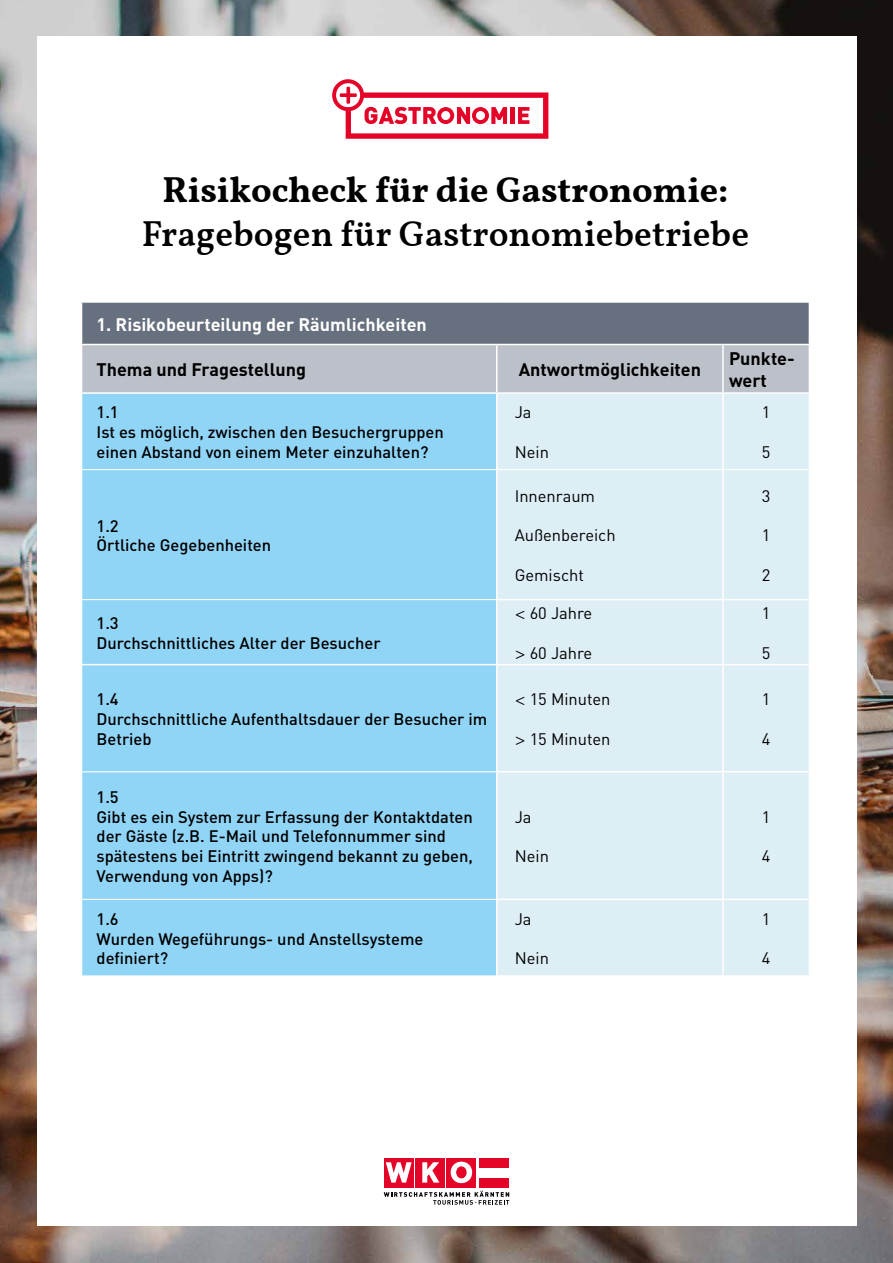
<style>
.page{position:relative;width:893px;height:1263px;background:#fff}
.page>*{position:absolute;margin:0;border:0;box-sizing:border-box;transform-origin:0 0}
.t1{font:600 36px "Vollkorn";color:#000}
.t2{font:700 36px "Vollkorn";color:#000}
.t3{font:700 18px/21.6px "DIN";color:#000}
.t4{font:700 18px "DIN";color:#fff}
.t5{font:500 16.5px/19.8px "DIN";color:#000}
.t6{font:16.5px "DIN";color:#000}
.s1{font-family:"Univers LT Std";font-weight:300}
</style>
<div class="page">
<img style="left:0;top:0;width:893px;height:1263px">
<div style="left:37px;top:36px;width:819px;height:1189px;background:#fff"></div>
<svg style="left:332px;top:79px;width:216px;height:60px"></svg>
<div style="left:479px;top:1158px;width:30px;height:10px;background:#e40428"></div>
<div style="left:479px;top:1178px;width:30px;height:9px;background:#e40428"></div>
<div style="left:446px;top:1158px;width:30px;height:29px;background:#e40428"></div>
<div style="left:415px;top:1158px;width:30px;height:29px;background:#e40428"></div>
<svg style="left:422px;top:1162px;width:17px;height:20px"></svg>
<div style="left:384px;top:1158px;width:30px;height:29px;background:#e40428"></div>
<svg style="left:386px;top:1162px;width:26px;height:20px"></svg>
<svg style="left:451px;top:1162px;width:21px;height:21px"></svg>
<div style="left:457px;top:1167px;width:9px;height:11px;background:#e40428;border-radius:50%"></div>
<div style="left:456px;top:1167px;width:10px;height:11px;border:1px solid #e40428;border-radius:50%"></div>
<svg style="left:384px;top:1191px;width:125px;height:14px"></svg>
<div style="left:82px;top:302px;width:727px;height:42px;background:#67707e"></div>
<div style="left:82px;top:345px;width:727px;height:47px;background:#bcc0c9"></div>
<div style="left:82px;top:394px;width:414px;height:581px;background:#90d4f6"></div>
<div style="left:497px;top:394px;width:312px;height:581px;background:#ddeef5"></div>
<hr style="left:82px;top:469px;width:414px;height:1px;background:#fff">
<hr style="left:497px;top:469px;width:225px;height:1px;background:#fff">
<hr style="left:724px;top:469px;width:85px;height:1px;background:#fff">
<hr style="left:82px;top:599px;width:414px;height:1px;background:#fff">
<hr style="left:722px;top:394px;width:2px;height:76px;background:#fff">
<hr style="left:722px;top:470px;width:2px;height:129px;background:#fff">
<hr style="left:496px;top:599px;width:227px;height:1px;background:#fff">
<hr style="left:723px;top:599px;width:87px;height:1px;background:#fff">
<hr style="left:722px;top:600px;width:2px;height:64px;background:#fff">
<hr style="left:722px;top:772px;width:2px;height:127px;background:#fff">
<hr style="left:722px;top:900px;width:2px;height:75px;background:#fff">
<hr style="left:81px;top:301px;width:416px;height:2px;background:#fff">
<hr style="left:497px;top:301px;width:226px;height:2px;background:#fff">
<hr style="left:723px;top:301px;width:87px;height:2px;background:#fff">
<hr style="left:496px;top:345px;width:1px;height:47px;background:#fff">
<hr style="left:722px;top:345px;width:2px;height:47px;background:#fff">
<hr style="left:496px;top:771px;width:227px;height:1px;background:#fff">
<hr style="left:723px;top:771px;width:87px;height:1px;background:#fff">
<hr style="left:496px;top:899px;width:227px;height:1px;background:#fff">
<hr style="left:723px;top:899px;width:87px;height:1px;background:#fff">
<hr style="left:81px;top:664px;width:416px;height:1px;background:#fff">
<hr style="left:497px;top:664px;width:226px;height:1px;background:#fff">
<hr style="left:723px;top:664px;width:87px;height:1px;background:#fff">
<hr style="left:722px;top:665px;width:2px;height:106px;background:#fff">
<hr style="left:82px;top:771px;width:414px;height:1px;background:#fff">
<hr style="left:82px;top:899px;width:414px;height:1px;background:#fff">
<h1 class="t2" style="left:162px;top:163px;width:568px">Risikocheck für die Gastronomie:</h1>
<h1 class="t1" style="left:142px;top:207px;width:609px">Fragebogen für Gastronomiebetriebe</h1>
<p class="t4" style="left:97px;top:312px;width:332px">1. Risikobeurteilung der Räumlichkeiten</p>
<p class="t3" style="left:97px;top:358px;width:211px">Thema und Fragestellung</p>
<p class="t3" style="left:519px;top:358px;width:184px">Antwortmöglichkeiten</p>
<p class="t3" style="left:729px;top:347px;width:67px">Punkte&shy;wert</p>
<p class="t5" style="left:97px;top:402px;width:349px">1.1<br>Ist es möglich, zwischen den Besuchergruppen einen Abstand von einem Meter einzuhalten?</p>
<p class="t6" style="left:515px;top:402px;width:18px">Ja</p>
<p class="t6" style="left:762px;top:402px;width:10px">1</p>
<p class="t6" style="left:762px;top:442px;width:10px">5</p>
<p class="t6" style="left:515px;top:442px;width:36px">Nein</p>
<p class="t5" style="left:97px;top:515px;width:176px">1.2<br>Örtliche Gegebenheiten</p>
<p class="t5" style="left:97px;top:613px;width:286px">1.3<br>Durchschnittliches Alter der Besucher</p>
<p class="t6" style="left:515px;top:485px;width:82px">Innenraum</p>
<p class="t6" style="left:515px;top:525px;width:102px">Außenbereich</p>
<p class="t6" style="left:515px;top:565px;width:71px">Gemischt</p>
<p class="t6" style="left:515px;top:603px;width:79px"><span class="s1">&lt;</span> 60 Jahre</p>
<p class="t6" style="left:515px;top:642px;width:79px"><span class="s1">&gt;</span> 60 Jahre</p>
<p class="t5" style="left:97px;top:689px;width:392px">1.4<br>Durchschnittliche Aufenthaltsdauer der Besucher im<br>Betrieb</p>
<p class="t6" style="left:515px;top:689px;width:97px"><span class="s1">&lt;</span> 15 Minuten</p>
<p class="t6" style="left:515px;top:728px;width:97px"><span class="s1">&gt;</span> 15 Minuten</p>
<p class="t5" style="left:97px;top:786px;width:378px">1.5<br>Gibt es ein System zur Erfassung der Kontaktdaten der Gäste (z.B. E-Mail und Telefonnummer sind spätestens bei Eintritt zwingend bekannt zu geben, Verwendung von Apps)?</p>
<p class="t6" style="left:515px;top:806px;width:18px">Ja</p>
<p class="t6" style="left:515px;top:846px;width:36px">Nein</p>
<p class="t5" style="left:97px;top:908px;width:328px">1.6<br>Wurden Wegeführungs- und Anstellsysteme definiert?</p>
<p class="t6" style="left:515px;top:908px;width:18px">Ja</p>
<p class="t6" style="left:515px;top:948px;width:36px">Nein</p>
<p class="t6" style="left:762px;top:485px;width:10px">3</p>
<p class="t6" style="left:762px;top:525px;width:10px">1</p>
<p class="t6" style="left:762px;top:565px;width:10px">2</p>
<p class="t6" style="left:762px;top:603px;width:10px">1</p>
<p class="t6" style="left:762px;top:642px;width:10px">5</p>
<p class="t6" style="left:762px;top:689px;width:10px">1</p>
<p class="t6" style="left:762px;top:728px;width:10px">4</p>
<p class="t6" style="left:762px;top:806px;width:10px">1</p>
<p class="t6" style="left:762px;top:846px;width:10px">4</p>
<p class="t6" style="left:762px;top:908px;width:10px">1</p>
<p class="t6" style="left:762px;top:948px;width:10px">4</p>
</div>
